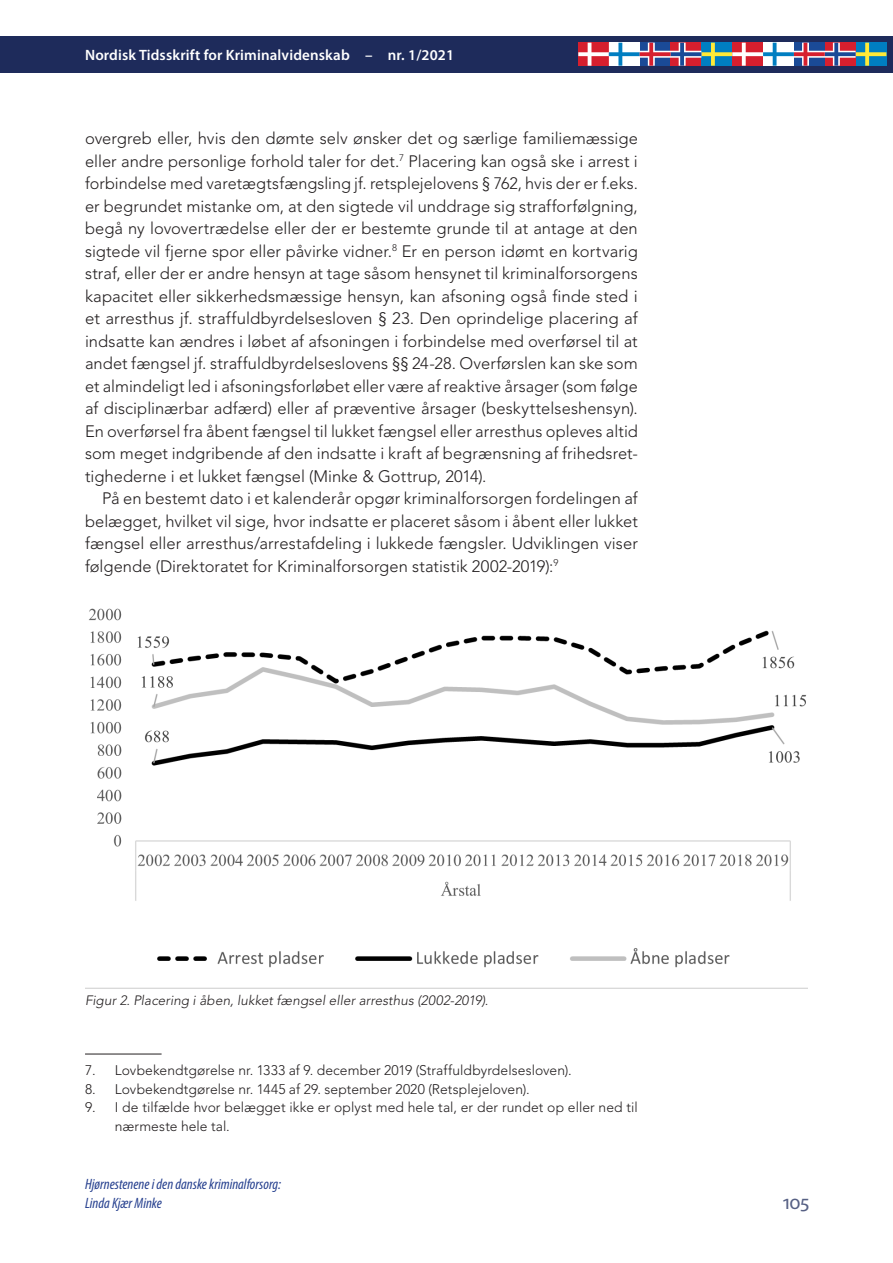
<style>
.page{position:relative;width:893px;height:1263px;background:#fff}
.page>*{position:absolute;margin:0;border:0;box-sizing:border-box;transform-origin:0 0}
.t1{font:21px "Myriad Pro";color:#566084}
.JS_Broedtekst_ul{font:300 16.5px/22.5px "Avenir LT Std";color:#231f20;text-align:justify}
.JS_Broedtekst_indryk{font:300 16.5px/22.5px "Avenir LT Std";color:#231f20;text-align:justify}
.t2{font:italic condensed 15px/19px "Myriad Pro";color:#253f8e}
.t3{font:600 15px "Myriad Pro";letter-spacing:.01em;color:#fff}
.JS_Fodnotetekst{font:300 13.8px/18.8px "Avenir LT Std";letter-spacing:.005em;color:#231f20}
.Figurtekst{font:italic 300 13.5px "Avenir LT Std";letter-spacing:.01em;color:#231f20}
</style>
<div class="page">
<div style="left:0;top:36px;width:893px;height:36px;background:#1e2b5b"></div>
<svg style="left:578px;top:43px;width:308px;height:23px;background:#9a8196"></svg>
<img style="left:85px;top:608px;width:723px;height:380px">
<hr style="left:85px;top:1054px;width:77px;height:1px;background:#231f20">
<p class="t3" style="left:85px;top:45px;width:371px">Nordisk Tidsskrift for Kriminalvidenskab – nr. 1/2021</p>
<p class="JS_Broedtekst_ul" style="left:85px;top:127px;width:554px">overgreb eller, hvis den dømte selv ønsker det og særlige familiemæssige eller andre personlige forhold taler for det.<sup>7</sup> Placering kan også ske i arrest i forbindelse med varetægtsfængsling jf. retsplejelovens § 762, hvis der er f.eks. er begrundet mistanke om, at den sigtede vil unddrage sig strafforfølgning, begå ny lovovertrædelse eller der er bestemte grunde til at antage at den sigtede vil fjerne spor eller påvirke vidner.<sup>8</sup> Er en person idømt en kortvarig straf, eller der er andre hensyn at tage såsom hensynet til kriminalforsorgens kapacitet eller sikkerhedsmæssige hensyn, kan afsoning også finde sted i et arresthus jf. straffuldbyrdelsesloven § 23. Den oprindelige placering af indsatte kan ændres i løbet af afsoningen i forbindelse med overførsel til at andet fængsel jf. straffuldbyrdelseslovens §§ 24-28. Overførslen kan ske som et almindeligt led i afsoningsforløbet eller være af reaktive årsager (som følge af disciplinærbar adfærd) eller af præventive årsager (beskyttelseshensyn).<br>En overførsel fra åbent fængsel til lukket fængsel eller arresthus opleves altid som meget indgribende af den indsatte i kraft af begrænsning af frihedsret&shy;tighederne i et lukket fængsel (Minke &amp; Gottrup, 2014).</p>
<p class="JS_Broedtekst_indryk" style="left:85px;top:487px;width:554px;text-indent:17px">På en bestemt dato i et kalenderår opgør kriminalforsorgen fordelingen af belægget, hvilket vil sige, hvor indsatte er placeret såsom i åbent eller lukket fængsel eller arresthus/arrestafdeling i lukkede fængsler. Udviklingen viser følgende (Direktoratet for Kriminalforsorgen statistik 2002-2019):<sup>9</sup></p>
<p class="Figurtekst" style="left:85px;top:992px;width:405px">Figur 2. Placering i åben, lukket fængsel eller arresthus (2002-2019).</p>
<p class="JS_Fodnotetekst" style="left:85px;top:1061px;width:488px">7. Lovbekendtgørelse nr. 1333 af 9. december 2019 (Straffuldbyrdelsesloven).</p>
<p class="JS_Fodnotetekst" style="left:85px;top:1079px;width:446px">8. Lovbekendtgørelse nr. 1445 af 29. september 2020 (Retsplejeloven).</p>
<p class="JS_Fodnotetekst" style="left:115px;top:1098px;width:524px;text-indent:-30px">9. I de tilfælde hvor belægget ikke er oplyst med hele tal, er der rundet op eller ned til nærmeste hele tal.</p>
<p class="t2" style="left:85px;top:1175px;width:197px">Hjørnestenene i den danske kriminalforsorg:<br>Linda Kjær Minke</p>
<p class="t1" style="left:783px;top:1189px;width:28px">105</p>
</div>
